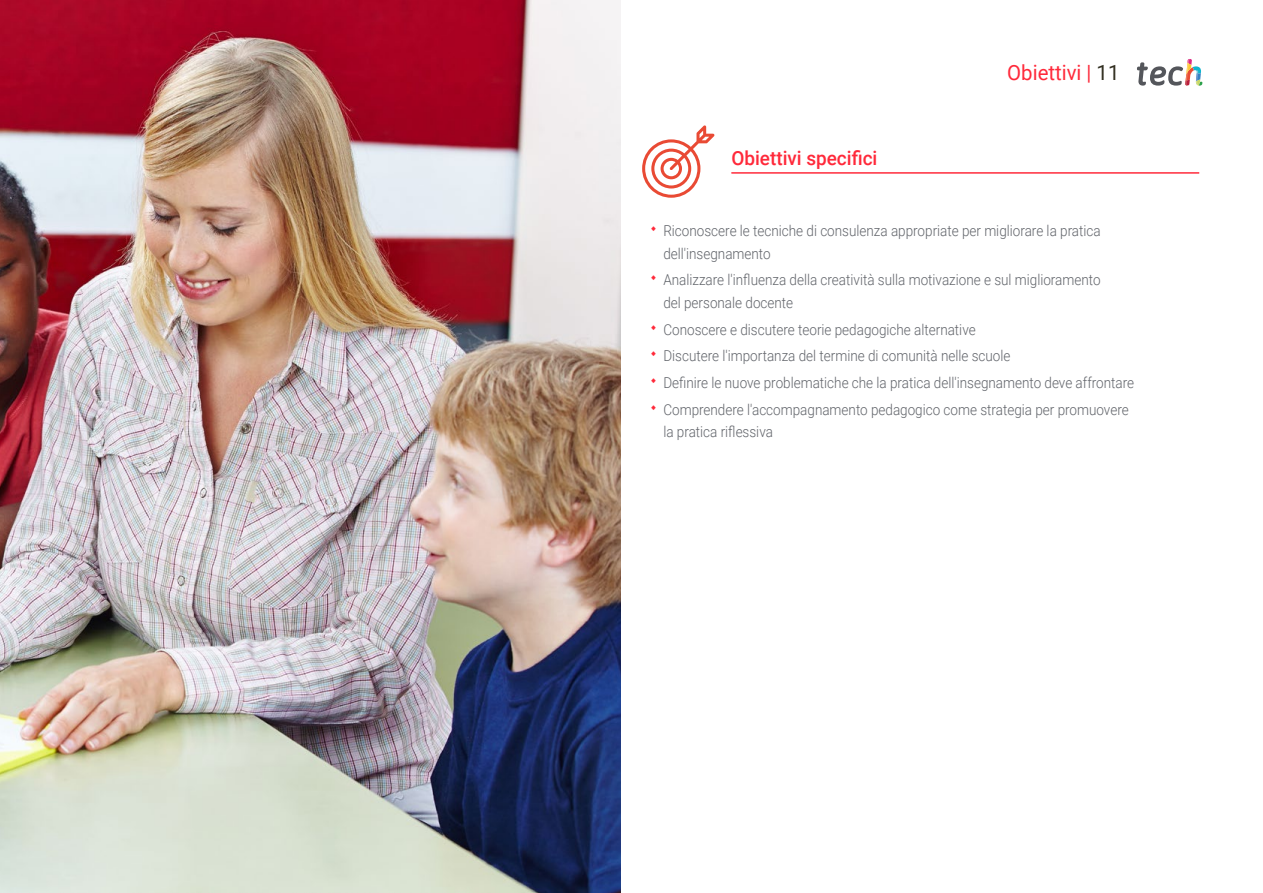
<style>
.page{position:relative;width:1263px;height:893px;background:#fff}
.page>*{position:absolute;margin:0;border:0;box-sizing:border-box;transform-origin:0 0}
.t1{font:21px "Roboto";color:#ff293a}
.t2{font:500 19.5px "Roboto";color:#ff293a}
.t3{font:300 15px/26.7px "Roboto";color:#61646a;scale:.9 1}
.s1{color:#fc2a3b}
.s2{color:#312e20}
</style>
<div class="page">
<img style="left:0;top:0;width:621px;height:893px">
<svg style="left:642px;top:125px;width:72px;height:73px"></svg>
<hr style="left:731px;top:173px;width:468px;height:1px;background:#ff293a">
<svg style="left:1137px;top:59px;width:65px;height:27px"></svg>
<h2 class="t2" style="left:731px;top:144px;width:147px">Obiettivi specifici</h2>
<h1 class="t1" style="left:1007px;top:57px;width:114px">Obiettivi <span class="s1">|</span> <span class="s2">11</span></h1>
<p class="t3" style="left:663px;top:219px;width:487px;line-height:22.5px">Riconoscere le tecniche di consulenza appropriate per migliorare la pratica dell'insegnamento</p>
<p class="t3" style="left:663px;top:268px;width:487px;line-height:22.5px">Analizzare l'influenza della creatività sulla motivazione e sul miglioramento del personale docente</p>
<p class="t3" style="left:663px;top:315px;width:524px">Conoscere e discutere teorie pedagogiche alternative<br>Discutere l'importanza del termine di comunità nelle scuole<br>Definire le nuove problematiche che la pratica dell'insegnamento deve affrontare Comprendere l'accompagnamento pedagogico come strategia per promuovere</p>
<p class="t3" style="left:663px;top:418px;width:123px">la pratica riflessiva</p>
</div>
